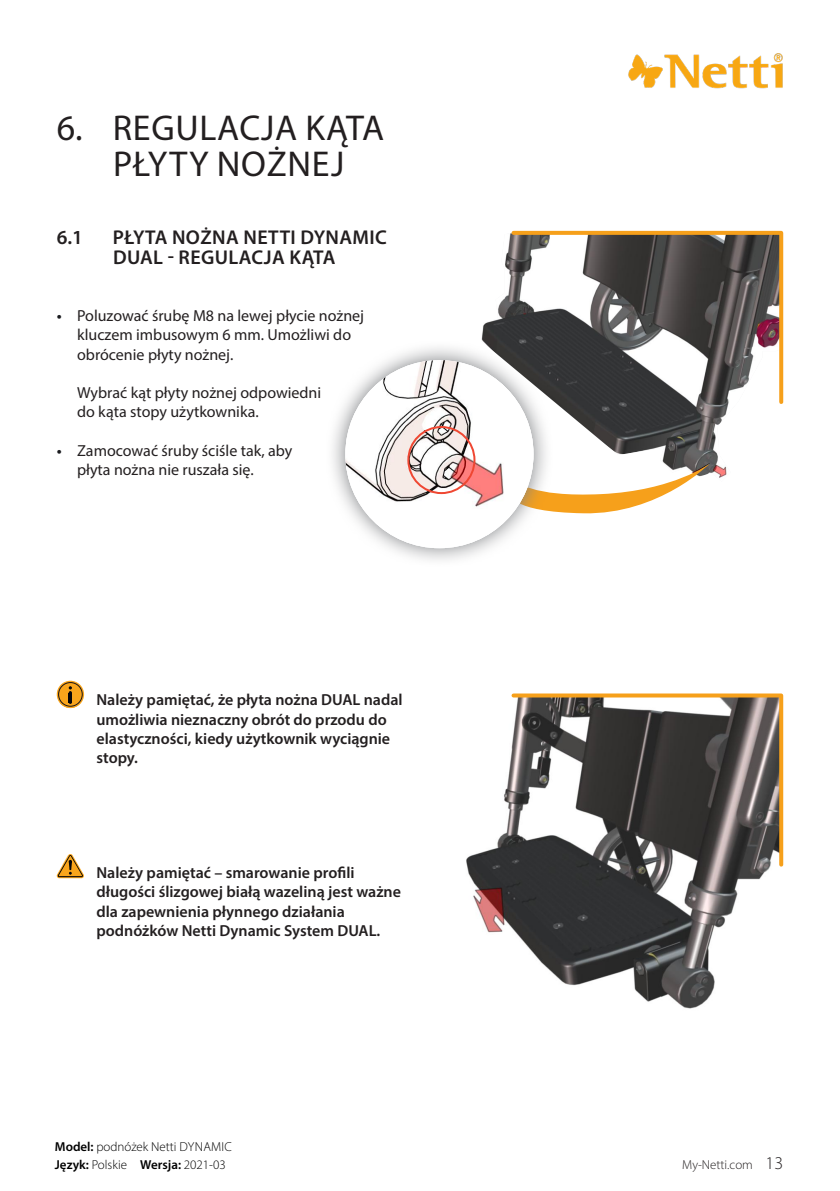
<style>
.page{position:relative;width:840px;height:1191px;background:#fff}
.page>*{position:absolute;margin:0;border:0;box-sizing:border-box;transform-origin:0 0}
.Headline_18pt{font:36px/36px "Myriad Pro";letter-spacing:.02em;color:#231f20;text-align:center}
.Subheads_10pt{font:600 20px/20px "Myriad Pro";letter-spacing:.02em;color:#231f20}
.t1{font:300 18px "Myriad Pro";color:#231f20}
.Warnings_8pt{font:600 16px/19.2px "Myriad Pro";color:#231f20}
.t2{font:16px/19.2px "Myriad Pro";color:#231f20}
.t3{font:300 13px/18px "Myriad Pro";color:#000}
.t4{font:300 13px "Myriad Pro";color:#231f20}
.s1{font-weight:600;color:#1a1b1f}
.s2{font-weight:600}
</style>
<div class="page">
<img style="left:628px;top:53px;width:155px;height:36px">
<img style="left:466px;top:774px;width:304px;height:235px">
<svg style="left:509px;top:693px;width:275px;height:175px"></svg>
<img style="left:481px;top:244px;width:247px;height:234px">
<svg style="left:509px;top:230px;width:275px;height:176px"></svg>
<svg style="left:332px;top:341px;width:220px;height:219px"></svg>
<svg style="left:345px;top:360px;width:364px;height:188px"></svg>
<img style="left:345px;top:360px;width:188px;height:188px;border-radius:94px">
<div style="left:407px;top:426px;width:68px;height:68px;border:2px solid #ef4732;border-radius:50%"></div>
<svg style="left:57px;top:680px;width:27px;height:28px"></svg>
<svg style="left:57px;top:854px;width:27px;height:24px"></svg>
<p class="Headline_18pt" style="left:57px;top:110px;width:329px">6. REGULACJA KĄTA<br>PŁYTY NOŻNEJ</p>
<p class="Subheads_10pt" style="left:57px;top:227px;width:28px">6.1</p>
<p class="Subheads_10pt" style="left:113px;top:227px;width:275px">PŁYTA NOŻNA NETTI DYNAMIC<br>DUAL - REGULACJA KĄTA</p>
<p class="t2" style="left:77px;top:306px;width:288px;text-indent:-20px"><span class="s1">•</span> Poluzować śrubę M8 na lewej płycie nożnej kluczem imbusowym 6 mm. Umożliwi do obrócenie płyty nożnej.</p>
<p class="t2" style="left:77px;top:383px;width:245px">Wybrać kąt płyty nożnej odpowiedni do kąta stopy użytkownika.</p>
<p class="t2" style="left:77px;top:440px;width:217px;text-indent:-20px"><span class="s1">•</span> Zamocować śruby ściśle tak, aby płyta nożna nie ruszała się.</p>
<p class="Warnings_8pt" style="left:96px;top:690px;width:307px">Należy pamiętać, że płyta nożna DUAL nadal umożliwia nieznaczny obrót do przodu do elastyczności, kiedy użytkownik wyciągnie stopy.</p>
<p class="Warnings_8pt" style="left:96px;top:863px;width:306px">Należy pamiętać – smarowanie profili długości ślizgowej białą wazeliną jest ważne dla zapewnienia płynnego działania podnóżków Netti Dynamic System DUAL.</p>
<p class="t3" style="left:55px;top:1137px;width:178px"><span class="s2">Model:</span> podnóżek Netti DYNAMIC<br><span class="s2">Język:</span> Polskie <span class="s2">Wersja:</span> 2021-03</p>
<p class="t4" style="left:681px;top:1156px;width:72px">My-Netti.com</p>
<p class="t1" style="left:765px;top:1152px;width:19px">13</p>
</div>
